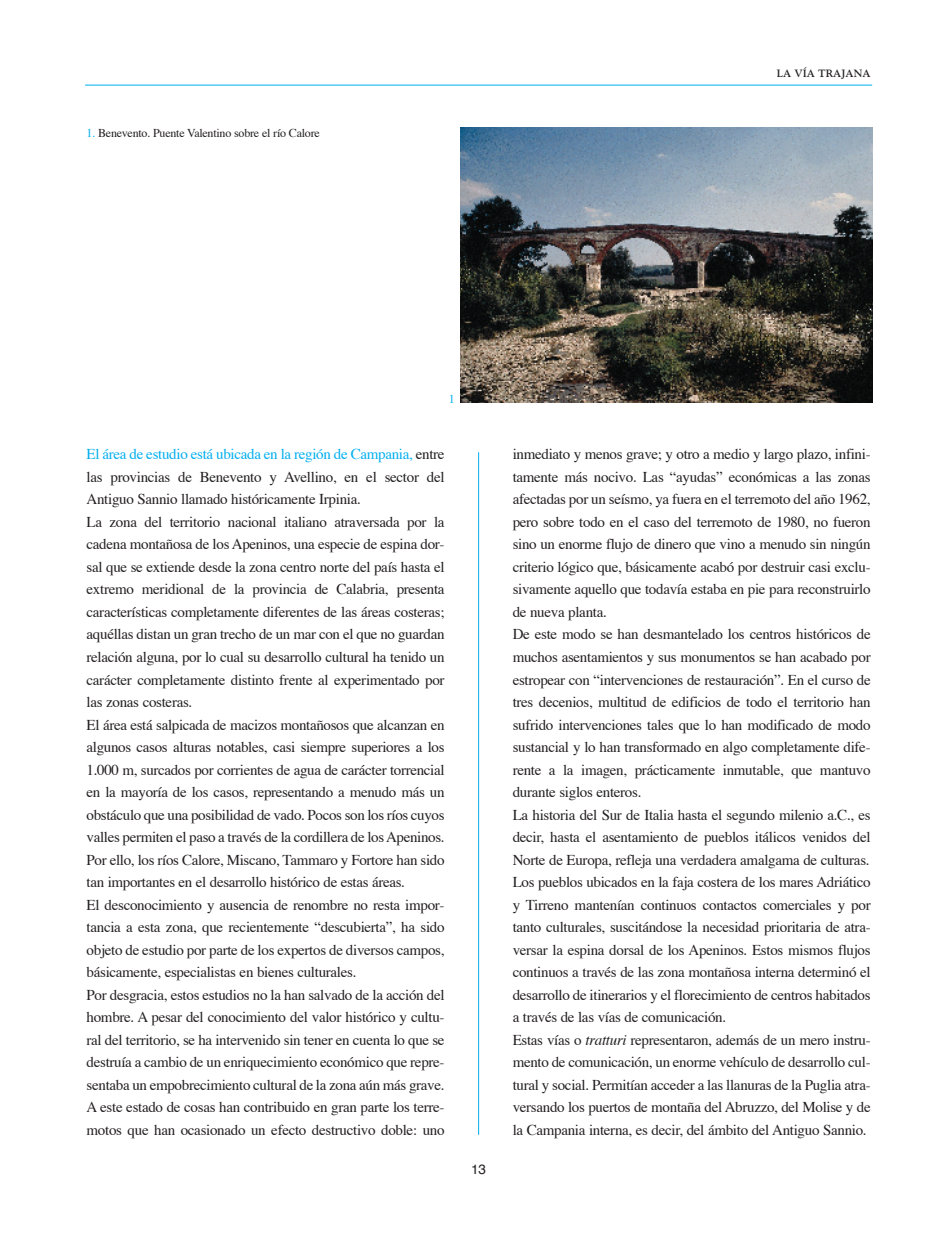
<style>
.page{position:relative;width:936px;height:1234px;background:#fff}
.page>*{position:absolute;margin:0;border:0;box-sizing:border-box;transform-origin:0 0}
.t1{font:15px/22.5px "Times";letter-spacing:-.02em;color:#231f20}
.t2{font:13.5px "Helvetica";color:#231f20}
.t3{font:12px "Times";letter-spacing:-.02em;color:#231f20}
.t4{font:12px "Times";color:#00aeef}
.t5{font:700 10.5px "Goudy";color:#231f20}
.s1{color:#00aeef}
.s2{font-style:italic}
</style>
<div class="page">
<hr style="left:478px;top:452px;width:1px;height:682px;background:#00aeef">
<hr style="left:85px;top:85px;width:787px;height:1px;background:#00aeef">
<img style="left:460px;top:128px;width:412px;height:274px">
<p class="t3" style="left:87px;top:128px;width:235px"><span class="s1">1.</span> Benevento. Puente Valentino sobre el río Calore</p>
<p class="t4" style="left:449px;top:394px;width:7px">1</p>
<p class="t5" style="left:776px;top:67px;width:95px">LA VÍA TRAJANA</p>
<p class="t1" style="left:87px;top:444px;width:359px"><span class="s1">El área de estudio está ubicada en la región de Campania,</span> entre las provincias de Benevento y Avellino, en el sector del Antiguo Sannio llamado históricamente Irpinia.<br>La zona del territorio nacional italiano atraversada por la cadena montañosa de los Apeninos, una especie de espina dor&shy;sal que se extiende desde la zona centro norte del país hasta el extremo meridional de la provincia de Calabria, presenta características completamente diferentes de las áreas costeras; aquéllas distan un gran trecho de un mar con el que no guardan relación alguna, por lo cual su desarrollo cultural ha tenido un carácter completamente distinto frente al experimentado por las zonas costeras.<br>El área está salpicada de macizos montañosos que alcanzan en algunos casos alturas notables, casi siempre superiores a los 1.000 m, surcados por corrientes de agua de carácter torrencial en la mayoría de los casos, representando a menudo más un obstáculo que una posibilidad de vado. Pocos son los ríos cuyos valles permiten el paso a través de la cordillera de losApeninos.<br>Por ello, los ríos Calore, Miscano, Tammaro y Fortore han sido tan importantes en el desarrollo histórico de estas áreas.<br>El desconocimiento y ausencia de renombre no resta impor&shy;tancia a esta zona, que recientemente “descubierta”, ha sido objeto de estudio por parte de los expertos de diversos campos, básicamente, especialistas en bienes culturales.<br>Por desgracia, estos estudios no la han salvado de la acción del hombre. A pesar del conocimiento del valor histórico y cultu&shy;ral del territorio, se ha intervenido sin tener en cuenta lo que se destruía a cambio de un enriquecimiento económico que repre&shy;sentaba un empobrecimiento cultural de la zona aún más grave.<br>A este estado de cosas han contribuido en gran parte los terre&shy;motos que han ocasionado un efecto destructivo doble: uno</p>
<p class="t1" style="left:512px;top:444px;width:359px">inmediato y menos grave; y otro a medio y largo plazo, infini&shy;tamente más nocivo. Las “ayudas” económicas a las zonas afectadas por un seísmo, ya fuera en el terremoto del año 1962, pero sobre todo en el caso del terremoto de 1980, no fueron sino un enorme flujo de dinero que vino a menudo sin ningún criterio lógico que, básicamente acabó por destruir casi exclu&shy;sivamente aquello que todavía estaba en pie para reconstruirlo de nueva planta.<br>De este modo se han desmantelado los centros históricos de muchos asentamientos y sus monumentos se han acabado por estropear con “intervenciones de restauración”. En el curso de tres decenios, multitud de edificios de todo el territorio han sufrido intervenciones tales que lo han modificado de modo sustancial y lo han transformado en algo completamente dife&shy;rente a la imagen, prácticamente inmutable, que mantuvo durante siglos enteros.<br>La historia del Sur de Italia hasta el segundo milenio a.C., es decir, hasta el asentamiento de pueblos itálicos venidos del Norte de Europa, refleja una verdadera amalgama de culturas.<br>Los pueblos ubicados en la faja costera de los mares Adriático y Tirreno mantenían continuos contactos comerciales y por tanto culturales, suscitándose la necesidad prioritaria de atra&shy;versar la espina dorsal de los Apeninos. Estos mismos flujos continuos a través de las zona montañosa interna determinó el desarrollo de itinerarios y el florecimiento de centros habitados a través de las vías de comunicación.<br>Estas vías o <span class="s2">tratturi</span> representaron, además de un mero instru&shy;mento de comunicación, un enorme vehículo de desarrollo cul&shy;tural y social. Permitían acceder a las llanuras de la Puglia atra&shy;versando los puertos de montaña del Abruzzo, del Molise y de la Campania interna, es decir, del ámbito del Antiguo Sannio.</p>
<p class="t2" style="left:471px;top:1163px;width:17px">13</p>
</div>
